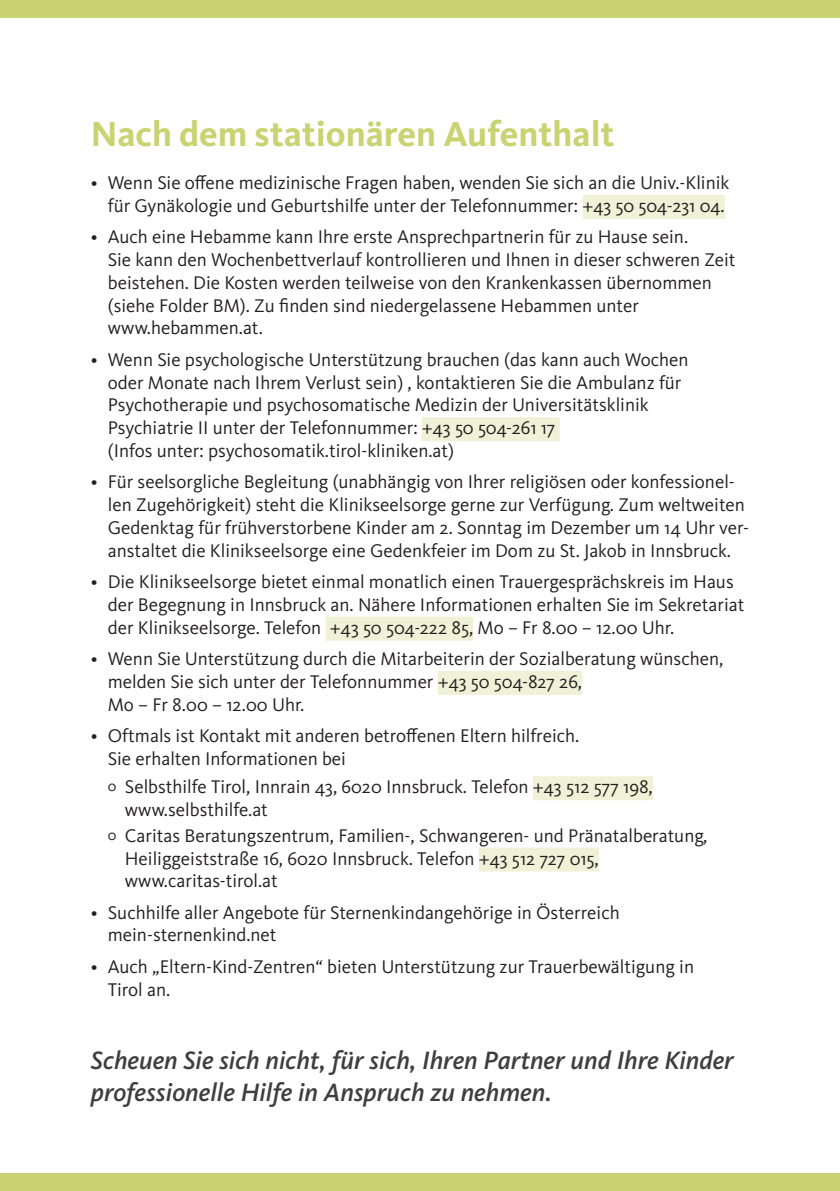
<style>
.page{position:relative;width:840px;height:1191px;background:#fff}
.page>*{position:absolute;margin:0;border:0;box-sizing:border-box;transform-origin:0 0}
.t1{font:700 36px "Kievit Pro";color:#c9d371}
.p_zitat{font:italic 500 26px/31.2px "Kievit Pro";color:#3e3e3f}
.t2{font:19px/22.8px "Kievit Pro";color:#231f20}
.s1{font-size:15.2px}
</style>
<div class="page">
<div style="left:582px;top:195px;width:142px;height:24px;background:#eff2d7"></div>
<div style="left:421px;top:417px;width:138px;height:24px;background:#eff2d7"></div>
<div style="left:325px;top:616px;width:148px;height:24px;background:#eff2d7"></div>
<div style="left:437px;top:671px;width:145px;height:24px;background:#eff2d7"></div>
<div style="left:532px;top:776px;width:120px;height:24px;background:#eff2d7"></div>
<div style="left:478px;top:847px;width:120px;height:24px;background:#eff2d7"></div>
<div style="left:0;top:1174px;width:839px;height:17px;background:#c9d371"></div>
<div style="left:0;top:0;width:839px;height:17px;background:#c9d371"></div>
<p class="t1" style="left:91px;top:113px;width:525px">Nach dem stationären Aufenthalt</p>
<p class="t2" style="left:91px;top:171px;width:639px;text-align:right">• Wenn Sie offene medizinische Fragen haben, wenden Sie sich an die Univ.-Klinik für Gynäkologie und Geburtshilfe unter der Telefonnummer: +43 50 504-231 04.</p>
<p class="t2" style="left:108px;top:225px;width:628px;text-indent:-17px">• Auch eine Hebamme kann Ihre erste Ansprechpartnerin für zu Hause sein.<br>Sie kann den Wochenbettverlauf kontrollieren und Ihnen in dieser schweren Zeit beistehen. Die Kosten werden teilweise von den Krankenkassen übernommen (siehe Folder BM). Zu finden sind niedergelassene Hebammen unter www.hebammen.at.</p>
<p class="t2" style="left:108px;top:348px;width:582px;text-indent:-17px">• Wenn Sie psychologische Unterstützung brauchen (das kann auch Wochen oder Monate nach Ihrem Verlust sein) , kontaktieren Sie die Ambulanz für Psychotherapie und psychosomatische Medizin der Universitätsklinik Psychiatrie II unter der Telefonnummer: +43 50 504-261 17<br>(Infos unter: psychosomatik.tirol-kliniken.at)</p>
<p class="t2" style="left:108px;top:470px;width:642px;text-indent:-17px">• Für seelsorgliche Begleitung (unabhängig von Ihrer religiösen oder konfessionel&shy;len Zugehörigkeit) steht die Klinikseelsorge gerne zur Verfügung. Zum weltweiten Gedenktag für frühverstorbene Kinder am 2. Sonntag im Dezember um 14 Uhr ver&shy;anstaltet die Klinikseelsorge eine Gedenkfeier im Dom zu St. Jakob in Innsbruck.</p>
<p class="t2" style="left:108px;top:570px;width:637px;text-indent:-17px">• Die Klinikseelsorge bietet einmal monatlich einen Trauergesprächskreis im Haus der Begegnung in Innsbruck an. Nähere Informationen erhalten Sie im Sekretariat der Klinikseelsorge. Telefon +43 50 504-222 85, Mo – Fr 8.00 – 12.00 Uhr.</p>
<p class="t2" style="left:108px;top:647px;width:616px;text-indent:-17px">• Wenn Sie Unterstützung durch die Mitarbeiterin der Sozialberatung wünschen, melden Sie sich unter der Telefonnummer +43 50 504-827 26,<br>Mo – Fr 8.00 – 12.00 Uhr.</p>
<p class="t2" style="left:108px;top:724px;width:472px;text-indent:-17px">• Oftmals ist Kontakt mit anderen betroffenen Eltern hilfreich.<br>Sie erhalten Informationen bei</p>
<p class="t2" style="left:125px;top:775px;width:529px;text-indent:-17px"><span class="s1">0</span> Selbsthilfe Tirol, Innrain 43, 6020 Innsbruck. Telefon +43 512 577 198, www.selbsthilfe.at</p>
<p class="t2" style="left:125px;top:824px;width:584px;text-indent:-17px"><span class="s1">0</span> Caritas Beratungszentrum, Familien-, Schwangeren- und Pränatalberatung,<br>Heiliggeiststraße 16, 6020 Innsbruck. Telefon +43 512 727 015, www.caritas-tirol.at</p>
<p class="t2" style="left:108px;top:900px;width:513px;text-indent:-17px">• Suchhilfe aller Angebote für Sternenkindangehörige in Österreich mein-sternenkind.net</p>
<p class="t2" style="left:108px;top:955px;width:587px;text-indent:-17px">• Auch „Eltern-Kind-Zentren“ bieten Unterstützung zur Trauerbewältigung in<br>Tirol an.</p>
<p class="p_zitat" style="left:91px;top:1045px;width:644px">Scheuen Sie sich nicht, für sich, Ihren Partner und Ihre Kinder professionelle Hilfe in Anspruch zu nehmen.</p>
</div>
